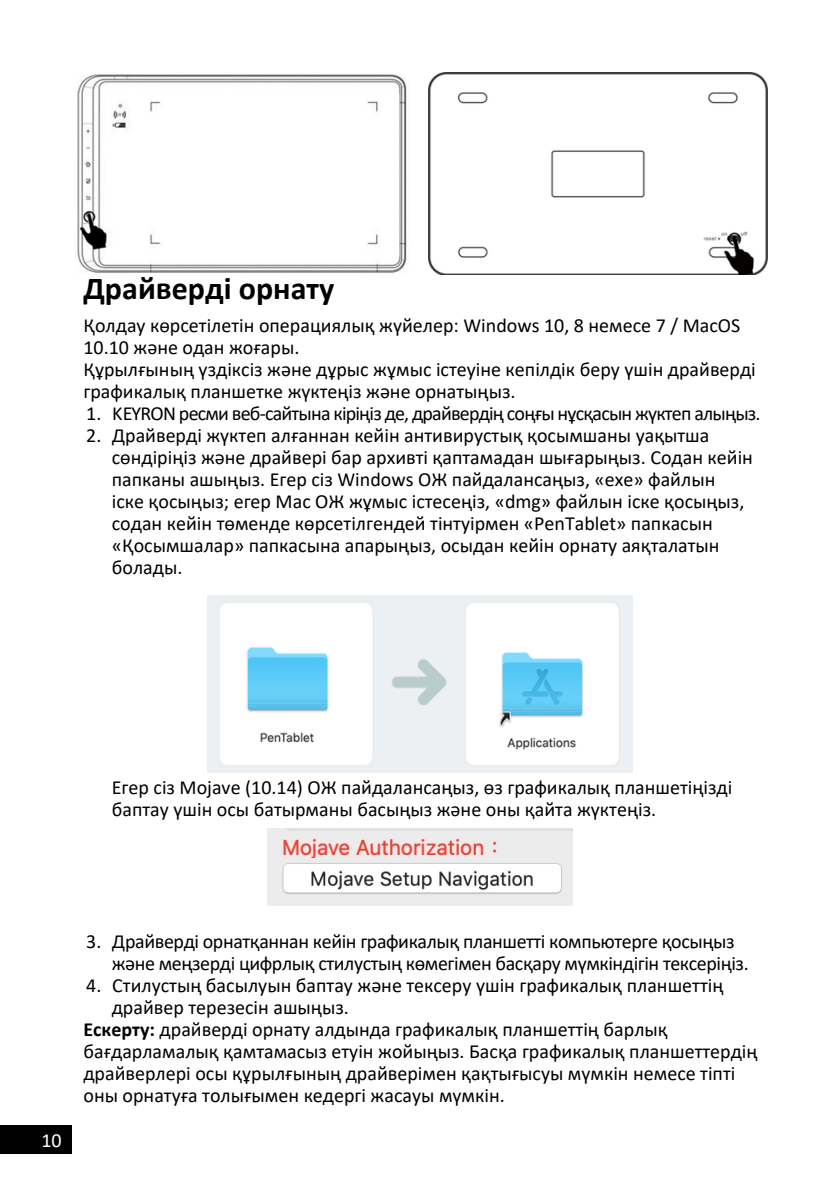
<style>
.page{position:relative;width:840px;height:1191px;background:#fff}
.page>*{position:absolute;margin:0;border:0;box-sizing:border-box;transform-origin:0 0}
.t1{font:700 32px "Calibri";color:#000}
.t2{font:20px/22px "Calibri";color:#000}
.t3{font:20px/22px "Calibri";letter-spacing:-.02em;color:#000}
.t4{font:20px "Calibri";letter-spacing:-.04em;color:#000}
.t5{font:20px "Calibri";color:#fff}
.s1{font-weight:700}
</style>
<div class="page">
<div style="left:0;top:1125px;width:72px;height:29px;background:#000"></div>
<img style="left:75px;top:74px;width:332px;height:199px">
<img style="left:428px;top:72px;width:338px;height:203px">
<img style="left:207px;top:595px;width:425px;height:177px">
<img style="left:267px;top:828px;width:305px;height:77px">
<h1 class="t1" style="left:83px;top:265px;width:252px">Драйверді орнату</h1>
<p class="t2" style="left:83px;top:314px;width:673px">Қолдау көрсетілетін операциялық жүйелер: Windows 10, 8 немесе 7 / MacOS 10.10 және одан жоғары.<br>Құрылғының үздіксіз және дұрыс жұмыс істеуіне кепілдік беру үшін драйверді графикалық планшетке жүктеңіз және орнатыңыз.</p>
<p class="t4" style="left:86px;top:400px;width:675px">1. KEYRON ресми веб-сайтына кіріңіз де, драйвердің соңғы нұсқасын жүктеп алыңыз.</p>
<p class="t2" style="left:112px;top:424px;width:642px;text-indent:-26px">2. Драйверді жүктеп алғаннан кейін антивирустық қосымшаны уақытша сөндіріңіз және драйвері бар архивті қаптамадан шығарыңыз. Содан кейін папканы ашыңыз. Егер сіз Windows ОЖ пайдалансаңыз, «exe» файлын<br>іске қосыңыз; егер Мас ОЖ жұмыс істесеңіз, «dmg» файлын іске қосыңыз, содан кейін төменде көрсетілгендей тінтуірмен «PenTablet» папкасын «Қосымшалар» папкасына апарыңыз, осыдан кейін орнату аяқталатын болады.</p>
<p class="t2" style="left:112px;top:776px;width:621px">Егер сіз Mojave (10.14) ОЖ пайдалансаңыз, өз графикалық планшетіңізді баптау үшін осы батырманы басыңыз және оны қайта жүктеңіз.</p>
<p class="t5" style="left:41px;top:1127px;width:22px">10</p>
<p class="t3" style="left:112px;top:930px;width:638px;text-indent:-26px">3. Драйверді орнатқаннан кейін графикалық планшетті компьютерге қосыңыз және меңзерді цифрлық стилустың көмегімен басқару мүмкіндігін тексеріңіз.</p>
<p class="t2" style="left:86px;top:974px;width:638px">4. Стилустың басылуын баптау және тексеру үшін графикалық планшеттің</p>
<p class="t2" style="left:112px;top:996px;width:238px">драйвер терезесін ашыңыз.</p>
<p class="t2" style="left:83px;top:1018px;width:585px"><span class="s1">Ескерту:</span> драйверді орнату алдында графикалық планшеттің барлық</p>
<p class="t2" style="left:83px;top:1040px;width:675px">бағдарламалық қамтамасыз етуін жойыңыз. Басқа графикалық планшеттердің</p>
<p class="t2" style="left:83px;top:1062px;width:653px">драйверлері осы құрылғының драйверімен қақтығысуы мүмкін немесе тіпті</p>
<p class="t2" style="left:83px;top:1084px;width:422px">оны орнатуға толығымен кедергі жасауы мүмкін.</p>
</div>
